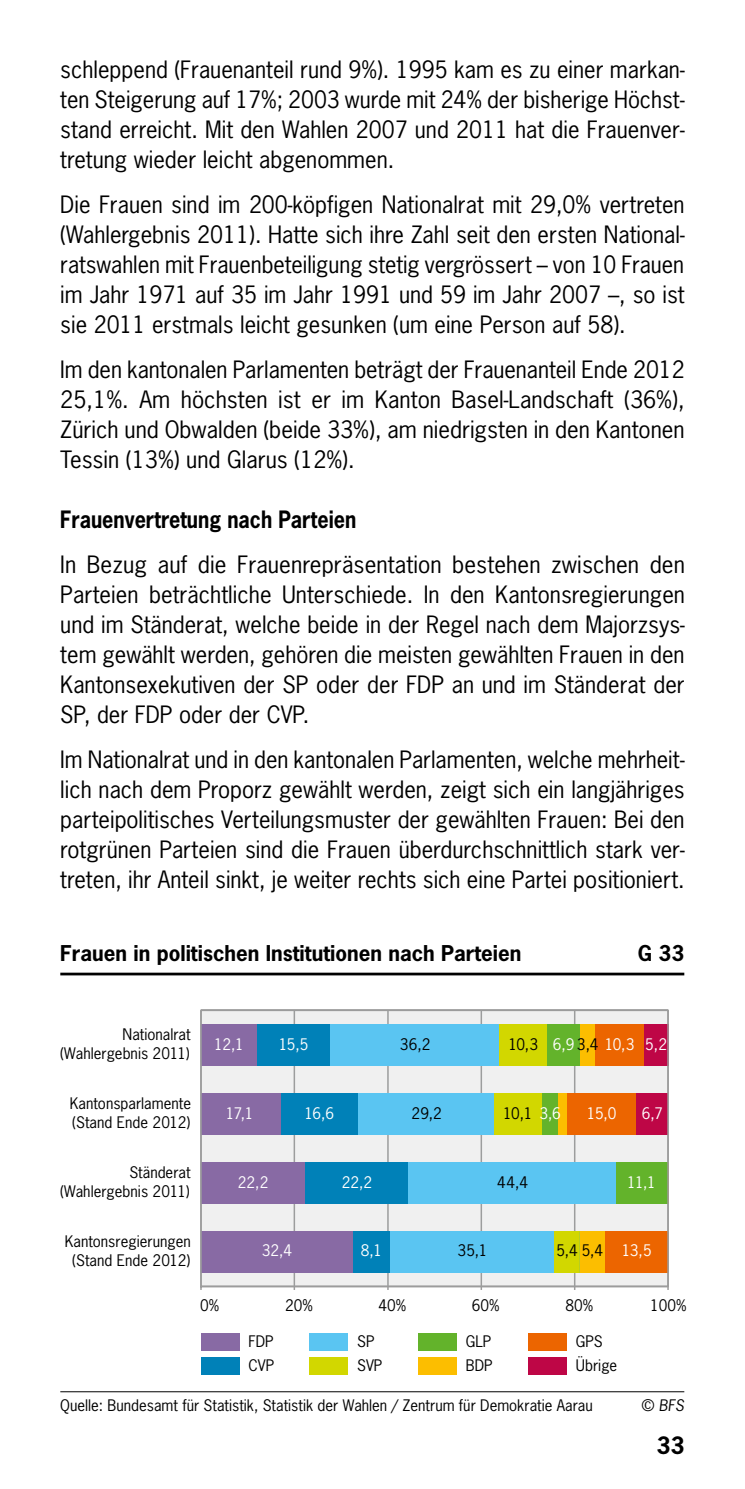
<style>
.page{position:relative;width:745px;height:1489px;background:#fff}
.page>*{position:absolute;margin:0;border:0;box-sizing:border-box;transform-origin:0 0}
.Grundtext{font:22.5px/30px "News Gothic Std";color:#000;text-align:justify}
.untertitel_fett{font:700 22.5px "News Gothic Std";color:#000;scale:.88 1}
.untertitel_fett-2{font:700 22.5px "News Gothic Std";color:#000}
.t1{font:700 20.5px "News Gothic Std";color:#000}
.t2{font:15px/19px "News Gothic Std";color:#000;text-align:right}
.t3{font:15px "News Gothic Std";letter-spacing:-.035em;color:#fff}
.t4{font:italic 15px "News Gothic Std";color:#000}
.s1{color:#000}
.s2{color:#fff}
.s3{font-style:normal}
</style>
<div class="page">
<svg style="left:200px;top:1009px;width:469px;height:281px"></svg>
<hr style="left:293px;top:1010px;width:2px;height:276px;background:#9c9d9d">
<hr style="left:387px;top:1010px;width:1px;height:276px;background:#9c9d9d">
<hr style="left:480px;top:1010px;width:1px;height:276px;background:#9c9d9d">
<hr style="left:573px;top:1010px;width:2px;height:276px;background:#9c9d9d">
<div style="left:201px;top:1024px;width:56px;height:41px;background:#886aa4"></div>
<div style="left:257px;top:1024px;width:73px;height:41px;background:#0081b8"></div>
<div style="left:330px;top:1024px;width:169px;height:41px;background:#5ac5f2"></div>
<div style="left:499px;top:1024px;width:48px;height:41px;background:#d2d700"></div>
<div style="left:547px;top:1024px;width:32px;height:41px;background:#63b32b"></div>
<div style="left:579px;top:1024px;width:16px;height:41px;background:#fcbe00"></div>
<div style="left:595px;top:1024px;width:48px;height:41px;background:#ec6500"></div>
<div style="left:643px;top:1024px;width:24px;height:41px;background:#be0646"></div>
<div style="left:201px;top:1093px;width:79px;height:41px;background:#886aa4"></div>
<div style="left:280px;top:1093px;width:78px;height:41px;background:#0081b8"></div>
<div style="left:358px;top:1093px;width:136px;height:41px;background:#5ac5f2"></div>
<div style="left:494px;top:1093px;width:47px;height:41px;background:#d2d700"></div>
<div style="left:541px;top:1093px;width:17px;height:41px;background:#63b32b"></div>
<div style="left:558px;top:1093px;width:8px;height:41px;background:#fcbe00"></div>
<div style="left:566px;top:1093px;width:70px;height:41px;background:#ec6500"></div>
<div style="left:636px;top:1093px;width:31px;height:41px;background:#be0646"></div>
<div style="left:201px;top:1162px;width:103px;height:41px;background:#886aa4"></div>
<div style="left:304px;top:1162px;width:104px;height:41px;background:#0081b8"></div>
<div style="left:408px;top:1162px;width:207px;height:41px;background:#5ac5f2"></div>
<div style="left:615px;top:1162px;width:52px;height:41px;background:#63b32b"></div>
<div style="left:201px;top:1231px;width:151px;height:41px;background:#886aa4"></div>
<div style="left:352px;top:1231px;width:38px;height:41px;background:#0081b8"></div>
<div style="left:390px;top:1231px;width:164px;height:41px;background:#5ac5f2"></div>
<div style="left:554px;top:1231px;width:25px;height:41px;background:#d2d700"></div>
<div style="left:579px;top:1231px;width:25px;height:41px;background:#fcbe00"></div>
<div style="left:604px;top:1231px;width:63px;height:41px;background:#ec6500"></div>
<div style="left:201px;top:1356px;width:38px;height:17px;background:#0081b8"></div>
<div style="left:309px;top:1333px;width:38px;height:17px;background:#5ac5f2"></div>
<div style="left:309px;top:1356px;width:38px;height:17px;background:#d2d700"></div>
<div style="left:418px;top:1356px;width:38px;height:17px;background:#fcbe00"></div>
<div style="left:528px;top:1333px;width:38px;height:17px;background:#ec6500"></div>
<hr style="left:60px;top:972px;width:623px;height:3px;background:#000">
<hr style="left:60px;top:1391px;width:623px;height:1px;background:#000">
<hr style="left:666px;top:1010px;width:2px;height:276px;background:#9c9c9c">
<hr style="left:200px;top:1010px;width:1px;height:276px;background:#9c9c9c">
<div style="left:528px;top:1356px;width:38px;height:17px;background:#be0646"></div>
<div style="left:201px;top:1333px;width:38px;height:17px;background:#886aa4"></div>
<div style="left:418px;top:1333px;width:38px;height:17px;background:#63b32b"></div>
<p class="Grundtext" style="left:60px;top:54px;width:625px">schleppend (Frauenanteil rund 9%). 1995 kam es zu einer markan&shy;ten Steigerung auf 17%; 2003 wurde mit 24% der bisherige Höchst&shy;stand erreicht. Mit den Wahlen 2007 und 2011 hat die Frauenver&shy;tretung wieder leicht abgenommen.</p>
<p class="Grundtext" style="left:60px;top:189px;width:625px">Die Frauen sind im 200-köpfigen Nationalrat mit 29,0% vertreten (Wahlergebnis 2011). Hatte sich ihre Zahl seit den ersten National&shy;ratswahlen mit Frauenbeteiligung stetig vergrössert – von 10 Frauen im Jahr 1971 auf 35 im Jahr 1991 und 59 im Jahr 2007 –, so ist sie 2011 erstmals leicht gesunken (um eine Person auf 58).</p>
<p class="Grundtext" style="left:60px;top:354px;width:625px">Im den kantonalen Parlamenten beträgt der Frauenanteil Ende 2012<br>25,1%. Am höchsten ist er im Kanton Basel-Landschaft (36%), Zürich und Obwalden (beide 33%), am niedrigsten in den Kantonen Tessin (13%) und Glarus (12%).</p>
<p class="untertitel_fett" style="left:60px;top:504px;width:338px">Frauenvertretung nach Parteien</p>
<p class="Grundtext" style="left:60px;top:549px;width:626px">In Bezug auf die Frauenrepräsentation bestehen zwischen den Parteien beträchtliche Unterschiede. In den Kantonsregierungen und im Ständerat, welche beide in der Regel nach dem Majorzsys&shy;tem gewählt werden, gehören die meisten gewählten Frauen in den Kantonsexekutiven der SP oder der FDP an und im Ständerat der SP, der FDP oder der CVP.</p>
<p class="Grundtext" style="left:60px;top:744px;width:625px">Im Nationalrat und in den kantonalen Parlamenten, welche mehrheit&shy;lich nach dem Proporz gewählt werden, zeigt sich ein langjähriges parteipolitisches Verteilungsmuster der gewählten Frauen: Bei den rotgrünen Parteien sind die Frauen überdurchschnittlich stark ver&shy;treten, ihr Anteil sinkt, je weiter rechts sich eine Partei positioniert.</p>
<p class="t1" style="left:60px;top:939px;width:462px">Frauen in politischen Institutionen nach Parteien</p>
<p class="t1" style="left:637px;top:939px;width:48px">G 33</p>
<p class="t2" style="left:60px;top:1024px;width:132px">Nationalrat (Wahlergebnis 2011)</p>
<p class="t2" style="left:70px;top:1093px;width:123px;text-align:left">Kantonsparlamente (Stand Ende 2012)</p>
<p class="t2" style="left:60px;top:1162px;width:132px">Ständerat (Wahlergebnis 2011)</p>
<p class="t2" style="left:65px;top:1231px;width:127px;text-align:center">Kantonsregierungen (Stand Ende 2012)</p>
<p class="t3" style="left:214px;top:1034px;width:31px">12,1</p>
<p class="t3" style="left:278px;top:1034px;width:31px">15,5</p>
<p class="t2" style="left:399px;top:1034px;width:32px">36,2</p>
<p class="t3" style="left:508px;top:1034px;width:160px"><span class="s1">10,3</span> 6,9 <span class="s1">3,4</span> 10,3 5,2</p>
<p class="t3" style="left:225px;top:1103px;width:29px">17,1</p>
<p class="t3" style="left:304px;top:1103px;width:31px">16,6</p>
<p class="t2" style="left:411px;top:1103px;width:32px">29,2</p>
<p class="t2" style="left:503px;top:1103px;width:59px">10,1 <span class="s2">3,6</span></p>
<p class="t3" style="left:586px;top:1103px;width:31px">15,0</p>
<p class="t3" style="left:641px;top:1103px;width:23px">6,7</p>
<p class="t3" style="left:237px;top:1172px;width:32px">22,2</p>
<p class="t3" style="left:341px;top:1172px;width:32px">22,2</p>
<p class="t2" style="left:497px;top:1172px;width:32px">44,4</p>
<p class="t3" style="left:627px;top:1172px;width:30px">11,1</p>
<p class="t3" style="left:261px;top:1240px;width:32px">32,4</p>
<p class="t3" style="left:360px;top:1240px;width:23px">8,1</p>
<p class="t2" style="left:457px;top:1240px;width:31px">35,1</p>
<p class="t2" style="left:556px;top:1240px;width:97px">5,4 5,4 <span class="s2">13,5</span></p>
<p class="t2" style="left:200px;top:1295px;width:21px">0%</p>
<p class="t2" style="left:285px;top:1295px;width:29px">20%</p>
<p class="t2" style="left:378px;top:1295px;width:29px">40%</p>
<p class="t2" style="left:471px;top:1295px;width:29px">60%</p>
<p class="t2" style="left:565px;top:1295px;width:29px">80%</p>
<p class="t2" style="left:649px;top:1295px;width:38px">100%</p>
<p class="t2" style="left:248px;top:1331px;width:27px">FDP</p>
<p class="t2" style="left:465px;top:1331px;width:27px">GLP</p>
<p class="t2" style="left:357px;top:1329px;width:27px;line-height:23.5px;text-align:left">SP<br>SVP</p>
<p class="t2" style="left:248px;top:1355px;width:27px">CVP</p>
<p class="t2" style="left:465px;top:1355px;width:28px">BDP</p>
<p class="t2" style="left:575px;top:1331px;width:28px">GPS</p>
<p class="t2" style="left:575px;top:1355px;width:43px">Übrige</p>
<p class="t2" style="left:60px;top:1395px;width:533px">Quelle: Bundesamt für Statistik, Statistik der Wahlen / Zentrum für Demokratie Aarau</p>
<p class="t4" style="left:641px;top:1395px;width:44px"><span class="s3">©</span> BFS</p>
<p class="untertitel_fett-2" style="left:656px;top:1429px;width:29px">33</p>
</div>
